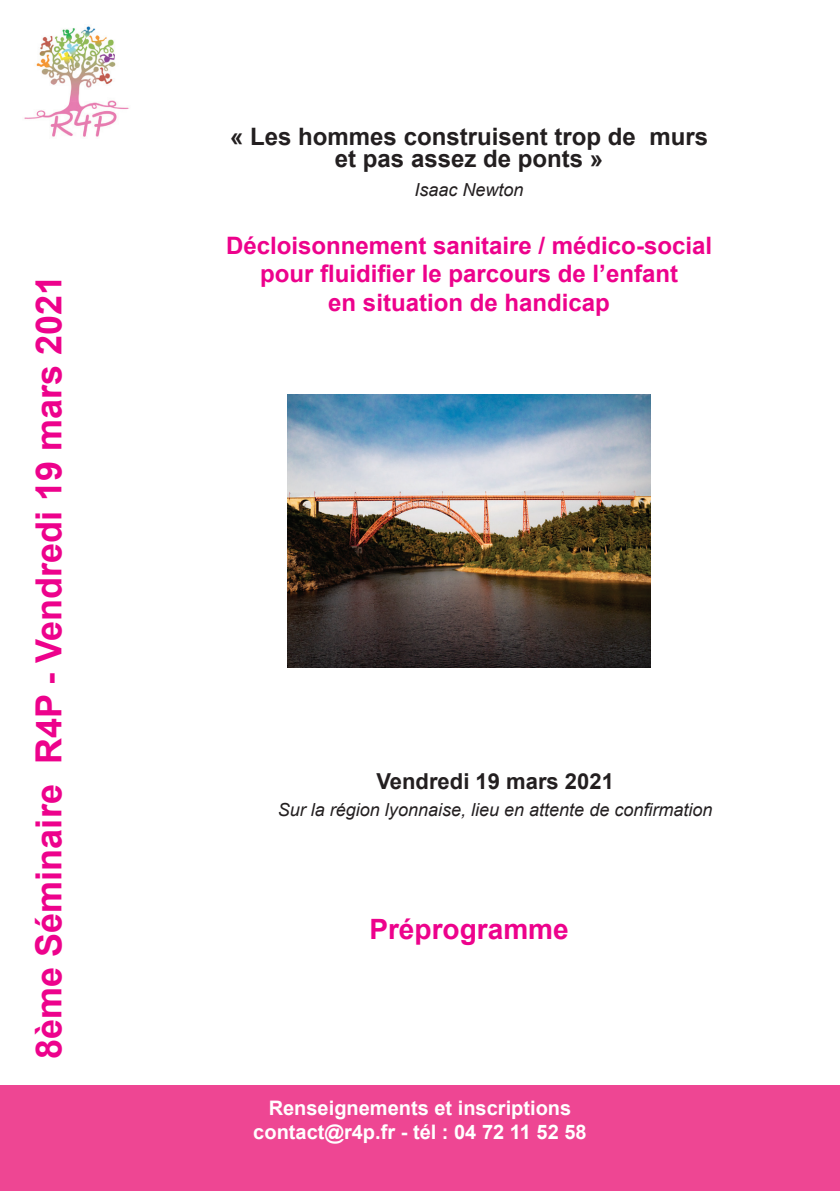
<style>
.page{position:relative;width:840px;height:1191px;background:#fff}
.page>*{position:absolute;margin:0;border:0;box-sizing:border-box;transform-origin:0 0}
.t1{font:700 36px "Arial";color:#ed028c}
.t2{font:700 28px "Arial";color:#ed028c}
.t3{font:700 24px/28.8px "Arial";color:#ed028c;text-align:center}
.t4{font:700 24px/22px "Arial";color:#231f20;text-align:center}
.t5{font:700 22px "Arial";color:#231f20}
.t6{font:700 20px/24px "Arial";color:#fff;text-align:center}
.t7{font:italic 18px "Arial";color:#231f20}
</style>
<div class="page">
<div style="left:0;top:1085px;width:839px;height:106px;background:#ee4693"></div>
<img style="left:24px;top:26px;width:105px;height:111px">
<img style="left:287px;top:394px;width:363px;height:273px">
<h1 class="t1" style="left:23px;top:1058px;width:785px;rotate:-90deg">8ème Séminaire R4P - Vendredi 19 mars 2021</h1>
<p class="t4" style="left:230px;top:126px;width:479px">« Les hommes construisent trop de murs et pas assez de ponts »</p>
<p class="t7" style="left:414px;top:178px;width:111px">Isaac Newton</p>
<p class="t3" style="left:226px;top:231px;width:487px">Décloisonnement sanitaire / médico-social pour fluidifier le parcours de l’enfant<br>en situation de handicap</p>
<p class="t5" style="left:376px;top:766px;width:239px">Vendredi 19 mars 2021</p>
<p class="t7" style="left:278px;top:797px;width:436px">Sur la région lyonnaise, lieu en attente de confirmation</p>
<p class="t2" style="left:369px;top:909px;width:201px">Préprogramme</p>
<p class="t6" style="left:253px;top:1096px;width:334px">Renseignements et inscriptions contact@r4p.fr - tél : 04 72 11 52 58</p>
</div>
